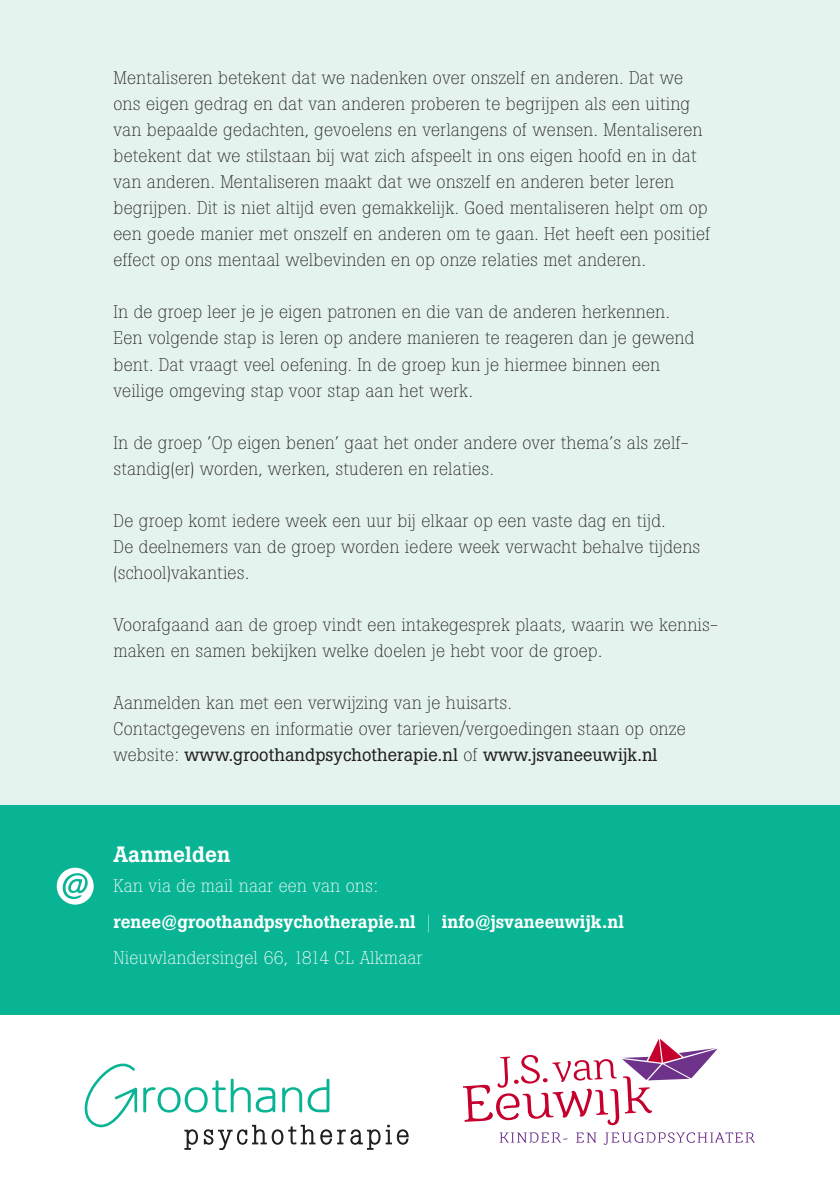
<style>
.page{position:relative;width:840px;height:1191px;background:#fff}
.page>*{position:absolute;margin:0;border:0;box-sizing:border-box;transform-origin:0 0}
.t1{font:500 22px "Boton";letter-spacing:.005em;color:#fff}
.t2{font:300 18px/26px "Boton";letter-spacing:.005em;color:#231f20}
.t3{font:300 18px "Boton";letter-spacing:.005em;color:#fff}
.t4{font:500 18px "Boton";letter-spacing:.005em;color:#fff}
.s1{font-weight:400}
.s2{font-weight:300}
</style>
<div class="page">
<div style="left:0;top:0;width:839px;height:805px;background:#e4f3ee"></div>
<div style="left:0;top:805px;width:839px;height:210px;background:#09b495"></div>
<svg style="left:463px;top:1039px;width:254px;height:86px"></svg>
<svg style="left:499px;top:1132px;width:68px;height:10px"></svg>
<svg style="left:576px;top:1132px;width:20px;height:10px"></svg>
<svg style="left:603px;top:1132px;width:151px;height:12px"></svg>
<svg style="left:143px;top:1078px;width:132px;height:34px"></svg>
<svg style="left:282px;top:1078px;width:47px;height:34px"></svg>
<svg style="left:85px;top:1063px;width:52px;height:64px"></svg>
<svg style="left:184px;top:1129px;width:14px;height:20px"></svg>
<svg style="left:204px;top:1125px;width:62px;height:24px"></svg>
<svg style="left:272px;top:1125px;width:119px;height:24px"></svg>
<svg style="left:397px;top:1129px;width:11px;height:15px"></svg>
<div style="left:57px;top:867px;width:37px;height:37px;background:#fff;border-radius:50%"></div>
<svg style="left:62px;top:873px;width:26px;height:26px"></svg>
<p class="t2" style="left:113px;top:65px;width:598px">Mentaliseren betekent dat we nadenken over onszelf en anderen. Dat we ons eigen gedrag en dat van anderen proberen te begrijpen als een uiting van bepaalde gedachten, gevoelens en verlangens of wensen. Mentaliseren betekent dat we stilstaan bij wat zich afspeelt in ons eigen hoofd en in dat van anderen. Mentaliseren maakt dat we onszelf en anderen beter leren begrijpen. Dit is niet altijd even gemakkelijk. Goed mentaliseren helpt om op een goede manier met onszelf en anderen om te gaan. Het heeft een positief effect op ons mentaal welbevinden en op onze relaties met anderen.</p>
<p class="t2" style="left:113px;top:299px;width:582px">In de groep leer je je eigen patronen en die van de anderen herkennen.<br>Een volgende stap is leren op andere manieren te reageren dan je gewend bent. Dat vraagt veel oefening. In de groep kun je hiermee binnen een veilige omgeving stap voor stap aan het werk.</p>
<p class="t2" style="left:113px;top:429px;width:576px">In de groep ’Op eigen benen’ gaat het onder andere over thema’s als zelf&shy;standig(er) worden, werken, studeren en relaties.</p>
<p class="t2" style="left:113px;top:507px;width:588px">De groep komt iedere week een uur bij elkaar op een vaste dag en tijd.<br>De deelnemers van de groep worden iedere week verwacht behalve tijdens (school)vakanties.</p>
<p class="t2" style="left:113px;top:611px;width:605px">Voorafgaand aan de groep vindt een intakegesprek plaats, waarin we kennis&shy;maken en samen bekijken welke doelen je hebt voor de groep.</p>
<p class="t2" style="left:113px;top:689px;width:573px">Aanmelden kan met een verwijzing van je huisarts.<br>Contactgegevens en informatie over tarieven/vergoedingen staan op onze website: <span class="s1">www.groothandpsychotherapie.nl</span> of <span class="s1">www.jsvaneeuwijk.nl</span></p>
<p class="t1" style="left:113px;top:841px;width:118px">Aanmelden</p>
<p class="t3" style="left:113px;top:874px;width:266px">Kan via de mail naar een van ons:</p>
<p class="t4" style="left:113px;top:910px;width:511px">renee@groothandpsychotherapie.nl <span class="s2">|</span> info@jsvaneeuwijk.nl</p>
<p class="t3" style="left:113px;top:946px;width:310px">Nieuwlandersingel 66, 1814 CL Alkmaar</p>
</div>
